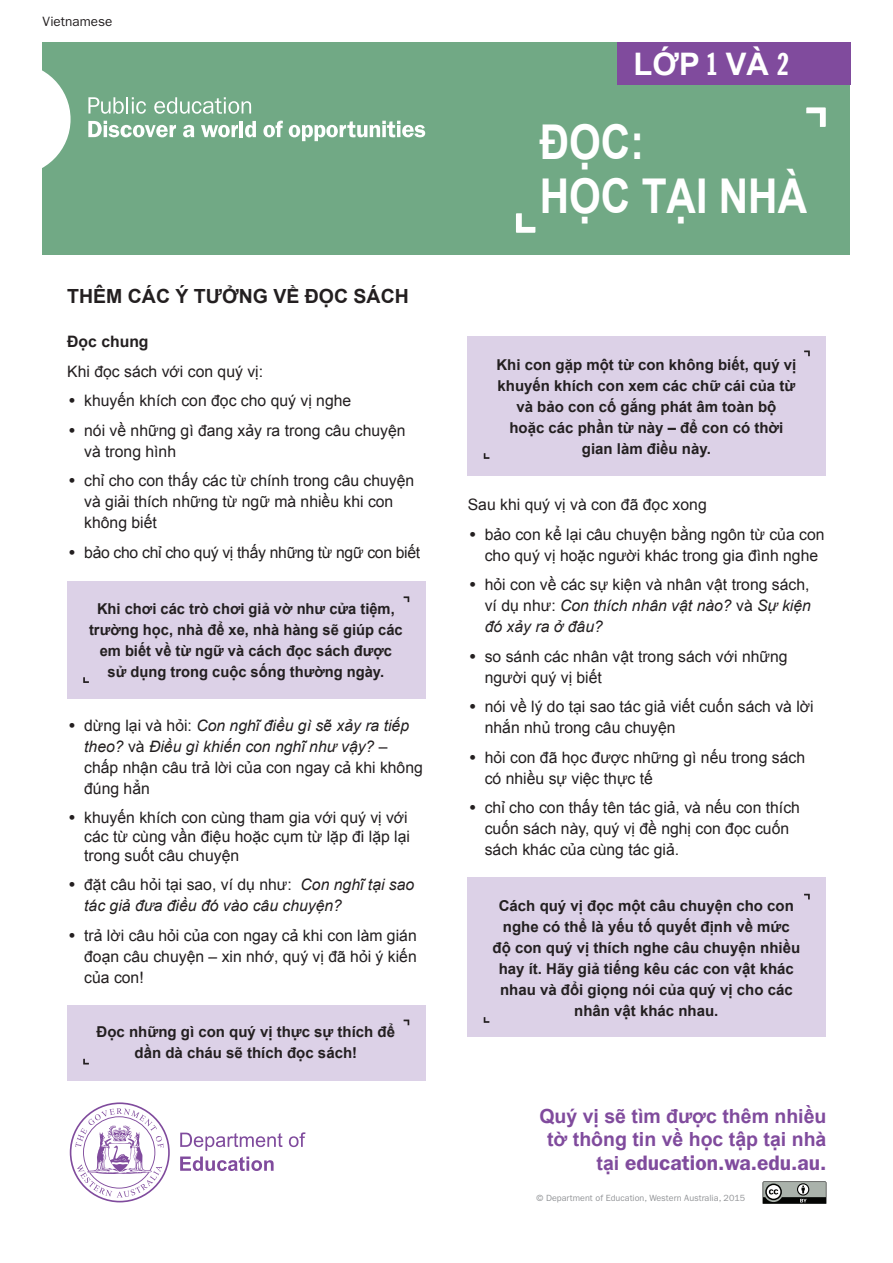
<style>
.page{position:relative;width:893px;height:1263px;background:#fff}
.page>*{position:absolute;margin:0;border:0;box-sizing:border-box;transform-origin:0 0}
.t1{font:700 48px/53.4px "Arial";color:#fff;scale:.85 1}
.t2{font:700 31.05px "Arial";color:#fff}
.t3{font:600 21px "ITC Franklin Gothic Std";color:#804b9d}
.t4{font:700 19.5px/23.5px "Arial";color:#804b9d;text-align:center}
.t5{font:700 19.5px "Arial";color:#231f20}
.t6{font:15.75px/21px "Arial";color:#231f20}
.t7{font:italic 15.75px/21px "Arial";color:#231f20}
.t8{font:15.75px "Arial";letter-spacing:-.02em;color:#231f20}
.t9{font:700 15.75px "Arial";color:#231f20}
.t10{font:700 15px/21px "Arial";color:#231f20;text-align:center}
.t11{font:13.5px "ITC Franklin Gothic Std";color:#231f20}
.t12{font:9px "ITC Franklin Gothic Std";color:#939598}
.s1{font-family:"ITC Franklin Gothic Std";font-weight:600;font-size:16.5px}
.s2{font-style:italic}
.s3{font-family:"ITC Franklin Gothic Std";font-weight:600;font-style:normal;font-size:16.5px}
.s4{font-style:normal}
.s5{font-family:"Franklin Gothic Extra Cond";font-weight:400}
.s6{font-family:"Arial";font-weight:700;font-size:19.5px}
</style>
<div class="page">
<div style="left:43px;top:43px;width:807px;height:212px;background:#71a985"></div>
<div style="left:617px;top:43px;width:233px;height:42px;background:#804b9d"></div>
<svg style="left:42px;top:63px;width:29px;height:112px"></svg>
<svg style="left:88px;top:97px;width:58px;height:17px"></svg>
<svg style="left:154px;top:97px;width:97px;height:17px"></svg>
<svg style="left:88px;top:121px;width:88px;height:16px"></svg>
<svg style="left:183px;top:125px;width:11px;height:12px"></svg>
<svg style="left:201px;top:125px;width:37px;height:12px"></svg>
<hr style="left:240px;top:121px;width:3px;height:16px;background:#fff">
<svg style="left:245px;top:121px;width:11px;height:16px"></svg>
<svg style="left:263px;top:121px;width:20px;height:16px"></svg>
<svg style="left:289px;top:121px;width:136px;height:20px"></svg>
<svg style="left:70px;top:1102px;width:100px;height:100px"></svg>
<svg style="left:289px;top:1132px;width:16px;height:15px"></svg>
<svg style="left:180px;top:1132px;width:103px;height:39px"></svg>
<svg style="left:763px;top:1181px;width:63px;height:23px"></svg>
<svg style="left:516px;top:213px;width:19px;height:20px"></svg>
<svg style="left:806px;top:107px;width:20px;height:20px"></svg>
<div style="left:468px;top:336px;width:358px;height:139px;background:#dcd1e7"></div>
<svg style="left:804px;top:350px;width:6px;height:6px"></svg>
<svg style="left:484px;top:453px;width:5px;height:6px"></svg>
<div style="left:67px;top:582px;width:358px;height:117px;background:#dcd1e7"></div>
<svg style="left:404px;top:596px;width:5px;height:6px"></svg>
<svg style="left:83px;top:677px;width:6px;height:6px"></svg>
<div style="left:468px;top:877px;width:358px;height:160px;background:#dcd1e7"></div>
<svg style="left:804px;top:894px;width:6px;height:5px"></svg>
<svg style="left:484px;top:1017px;width:5px;height:6px"></svg>
<div style="left:67px;top:1005px;width:358px;height:76px;background:#dcd1e7"></div>
<svg style="left:404px;top:1019px;width:5px;height:6px"></svg>
<svg style="left:83px;top:1059px;width:6px;height:5px"></svg>
<p class="t11" style="left:43px;top:14px;width:71px">Vietnamese</p>
<p class="t5" style="left:67px;top:283px;width:343px">THÊM CÁC Ý TƯỞNG VỀ ĐỌC SÁCH</p>
<p class="t9" style="left:67px;top:331px;width:83px">Đọc chung</p>
<p class="t6" style="left:67px;top:361px;width:197px">Khi đọc sách với con quý vị:</p>
<p class="t6" style="left:67px;top:391px;width:286px"><span class="s1">•</span> khuyến khích con đọc cho quý vị nghe</p>
<p class="t6" style="left:84px;top:420px;width:323px;text-indent:-17px"><span class="s1">•</span> nói về những gì đang xảy ra trong câu chuyện và trong hình</p>
<p class="t6" style="left:84px;top:471px;width:332px;text-indent:-17px"><span class="s1">•</span> chỉ cho con thấy các từ chính trong câu chuyện và giải thích những từ ngữ mà nhiều khi con không biết</p>
<p class="t8" style="left:67px;top:542px;width:355px"><span class="s1">•</span> bảo cho chỉ cho quý vị thấy những từ ngữ con biết</p>
<p class="t10" style="left:89px;top:599px;width:315px">Khi chơi các trò chơi giả vờ như cửa tiệm, trường học, nhà để xe, nhà hàng sẽ giúp các em biết về từ ngữ và cách đọc sách được sử dụng trong cuộc sống thường ngày.</p>
<p class="t6" style="left:84px;top:715px;width:340px;text-indent:-17px"><span class="s1">•</span> dừng lại và hỏi: <span class="s2">Con nghĩ điều gì sẽ xảy ra tiếp theo?</span> và <span class="s2">Điều gì khiến con nghĩ như vậy?</span> – chấp nhận câu trả lời của con ngay cả khi không đúng hẳn</p>
<p class="t6" style="left:84px;top:808px;width:327px;line-height:18.9px;text-indent:-17px"><span class="s1">•</span> khuyến khích con cùng tham gia với quý vị với các từ cùng vần điệu hoặc cụm từ lặp đi lặp lại trong suốt câu chuyện</p>
<p class="t7" style="left:84px;top:874px;width:332px;text-indent:-17px"><span class="s3">•</span> <span class="s4">đặt câu hỏi tại sao, ví dụ như:</span> Con nghĩ tại sao tác giả đưa điều đó vào câu chuyện?</p>
<p class="t6" style="left:84px;top:925px;width:334px;text-align:justify;text-indent:-17px"><span class="s1">•</span> trả lời câu hỏi của con ngay cả khi con làm gián đoạn câu chuyện – xin nhớ, quý vị đã hỏi ý kiến của con!</p>
<p class="t10" style="left:97px;top:1022px;width:300px">Đọc những gì con quý vị thực sự thích để dần dà cháu sẽ thích đọc sách!</p>
<h2 class="t2" style="left:634px;top:44px;width:156px">LỚP <span class="s5">1</span> VÀ <span class="s5">2</span></h2>
<h1 class="t1" style="left:540px;top:117px;width:316px">ĐỌC:<br>HỌC TẠI NHÀ</h1>
<p class="t10" style="left:496px;top:355px;width:302px">Khi con gặp một từ con không biết, quý vị khuyến khích con xem các chữ cái của từ và bảo con cố gắng phát âm toàn bộ<br>hoặc các phần từ này – để con có thời gian làm điều này.</p>
<p class="t6" style="left:468px;top:495px;width:241px">Sau khi quý vị và con đã đọc xong</p>
<p class="t6" style="left:485px;top:524px;width:341px;text-indent:-17px"><span class="s1">•</span> bảo con kể lại câu chuyện bằng ngôn từ của con cho quý vị hoặc người khác trong gia đình nghe</p>
<p class="t6" style="left:485px;top:575px;width:328px;text-align:justify;text-indent:-17px"><span class="s1">•</span> hỏi con về các sự kiện và nhân vật trong sách, ví dụ như: <span class="s2">Con thích nhân vật nào?</span> và <span class="s2">Sự kiện đó xảy ra ở đâu?</span></p>
<p class="t6" style="left:485px;top:646px;width:304px;text-indent:-17px"><span class="s1">•</span> so sánh các nhân vật trong sách với những người quý vị biết</p>
<p class="t6" style="left:485px;top:697px;width:330px;text-indent:-17px"><span class="s1">•</span> nói về lý do tại sao tác giả viết cuốn sách và lời nhắn nhủ trong câu chuyện</p>
<p class="t6" style="left:485px;top:747px;width:322px;text-indent:-17px"><span class="s1">•</span> hỏi con đã học được những gì nếu trong sách có nhiều sự việc thực tế</p>
<p class="t6" style="left:485px;top:798px;width:317px;text-indent:-17px"><span class="s1">•</span> chỉ cho con thấy tên tác giả, và nếu con thích cuốn sách này, quý vị đề nghị con đọc cuốn sách khác của cùng tác giả.</p>
<p class="t10" style="left:493px;top:896px;width:309px">Cách quý vị đọc một câu chuyện cho con nghe có thể là yếu tố quyết định về mức độ con quý vị thích nghe câu chuyện nhiều hay ít. Hãy giả tiếng kêu các con vật khác nhau và đổi giọng nói của quý vị cho các nhân vật khác nhau.</p>
<p class="t4" style="left:539px;top:1105px;width:289px">Quý vị sẽ tìm được thêm nhiều tờ thông tin về học tập tại nhà</p>
<h3 class="t3" style="left:597px;top:1150px;width:231px"><span class="s6">tại</span> education.wa.edu.au.</h3>
<p class="t12" style="left:536px;top:1193px;width:210px">© Department of Education, Western Australia, 2015</p>
</div>
